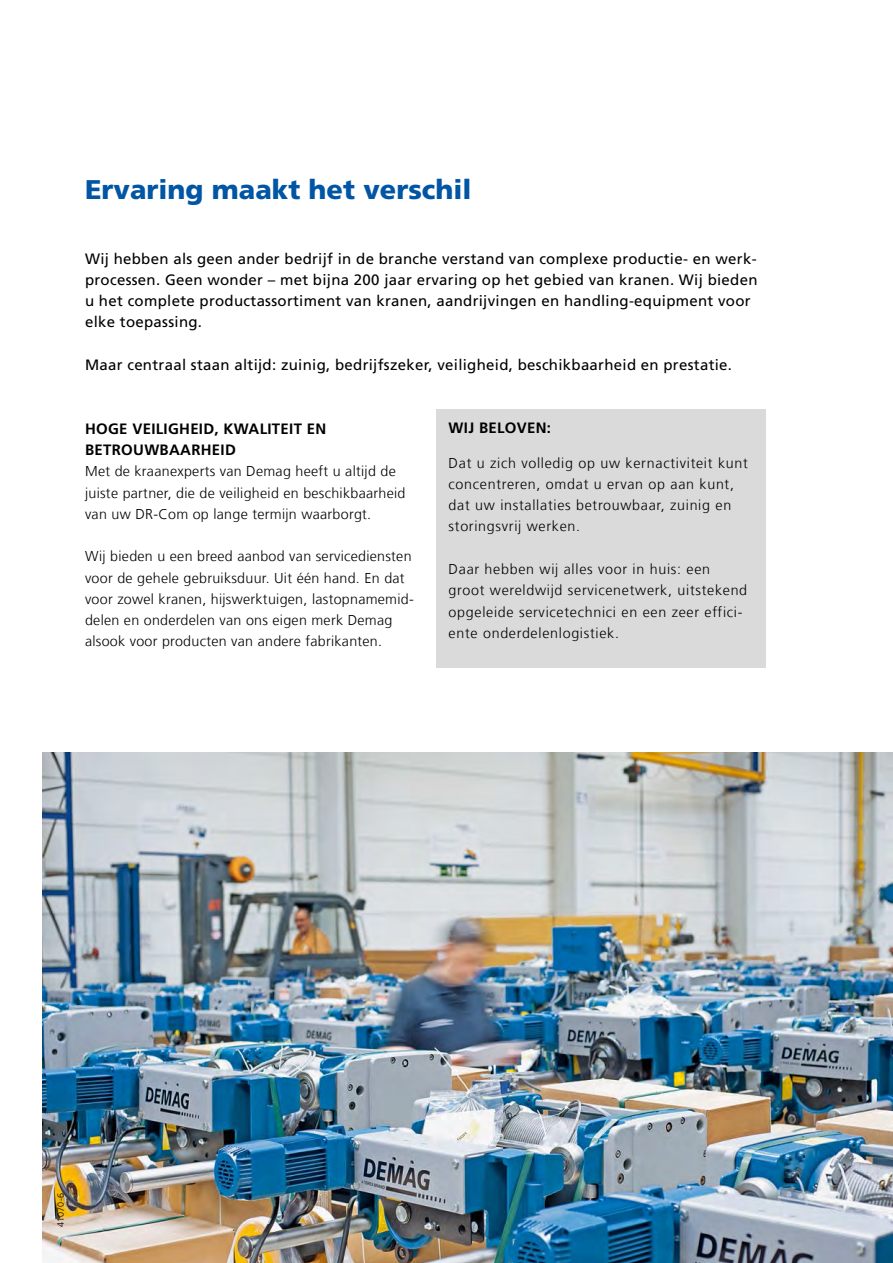
<style>
.page{position:relative;width:893px;height:1263px;background:#fff}
.page>*{position:absolute;margin:0;border:0;box-sizing:border-box;transform-origin:0 0}
.t1{font:900 27px "Frutiger LT Com";color:#0055a4}
.t2{font:15px/21.3px "Frutiger LT Com";letter-spacing:.02em;color:#000}
.t3{font:700 15px "Frutiger LT Com";letter-spacing:.02em;color:#000}
.t4{font:300 14.25px/21.3px "Frutiger LT Com";letter-spacing:.02em;color:#000}
.t5{font:300 14.25px/21.3px "Frutiger LT Com";letter-spacing:.05em;color:#000}
.t6{font:300 9px "Frutiger LT Com";letter-spacing:.02em;color:#000}
</style>
<div class="page">
<img style="left:43px;top:753px;width:850px;height:510px">
<div style="left:436px;top:444px;width:329px;height:224px;background:#dadada"></div>
<div style="left:436px;top:409px;width:329px;height:39px;background:#dadada"></div>
<h1 class="t1" style="left:85px;top:173px;width:388px">Ervaring maakt het verschil</h1>
<p class="t2" style="left:85px;top:248px;width:674px">Wij hebben als geen ander bedrijf in de branche verstand van complexe productie- en werk&shy;processen. Geen wonder – met bijna 200 jaar ervaring op het gebied van kranen. Wij bieden u het complete productassortiment van kranen, aandrijvingen en handling-equipment voor elke toepassing.</p>
<p class="t2" style="left:85px;top:354px;width:648px">Maar centraal staan altijd: zuinig, bedrijfszeker, veiligheid, beschikbaarheid en prestatie.</p>
<p class="t3" style="left:85px;top:420px;width:12px">HOGE</p>
<p class="t3" style="left:132px;top:420px;width:20px">VEILIGHEID</p>
<p class="t3" style="left:215px;top:420px;width:53px">, KWALITEIT</p>
<p class="t3" style="left:307px;top:420px;width:21px">EN</p>
<p class="t3" style="left:85px;top:441px;width:49px">BETROUWB</p>
<p class="t3" style="left:169px;top:441px;width:42px">AARHEID</p>
<p class="t4" style="left:85px;top:461px;width:322px">Met de kraanexperts van Demag heeft u altijd de juiste partner, die de veiligheid en beschikbaarheid van uw DR-Com op lange termijn waarborgt.</p>
<p class="t4" style="left:85px;top:546px;width:330px">Wij bieden u een breed aanbod van servicediensten voor de gehele gebruiksduur. Uit één hand. En dat voor zowel kranen, hijswerktuigen, lastopnamemid&shy;delen en onderdelen van ons eigen merk Demag alsook voor producten van andere fabrikanten.</p>
<p class="t3" style="left:449px;top:419px;width:104px">WIJ BELOVEN:</p>
<p class="t5" style="left:449px;top:452px;width:301px">Dat u zich volledig op uw kernactiviteit kunt concentreren, omdat u ervan op aan kunt, dat uw installaties betrouwbaar, zuinig en storingsvrij werken.</p>
<p class="t5" style="left:449px;top:558px;width:300px">Daar hebben wij alles voor in huis: een groot wereldwijd servicenetwerk, uitstekend opgeleide servicetechnici en een zeer effici&shy;ënte onderdelenlogistiek.</p>
<p class="t6" style="left:55px;top:1227px;width:36px;rotate:-90deg">41070-6</p>
</div>
